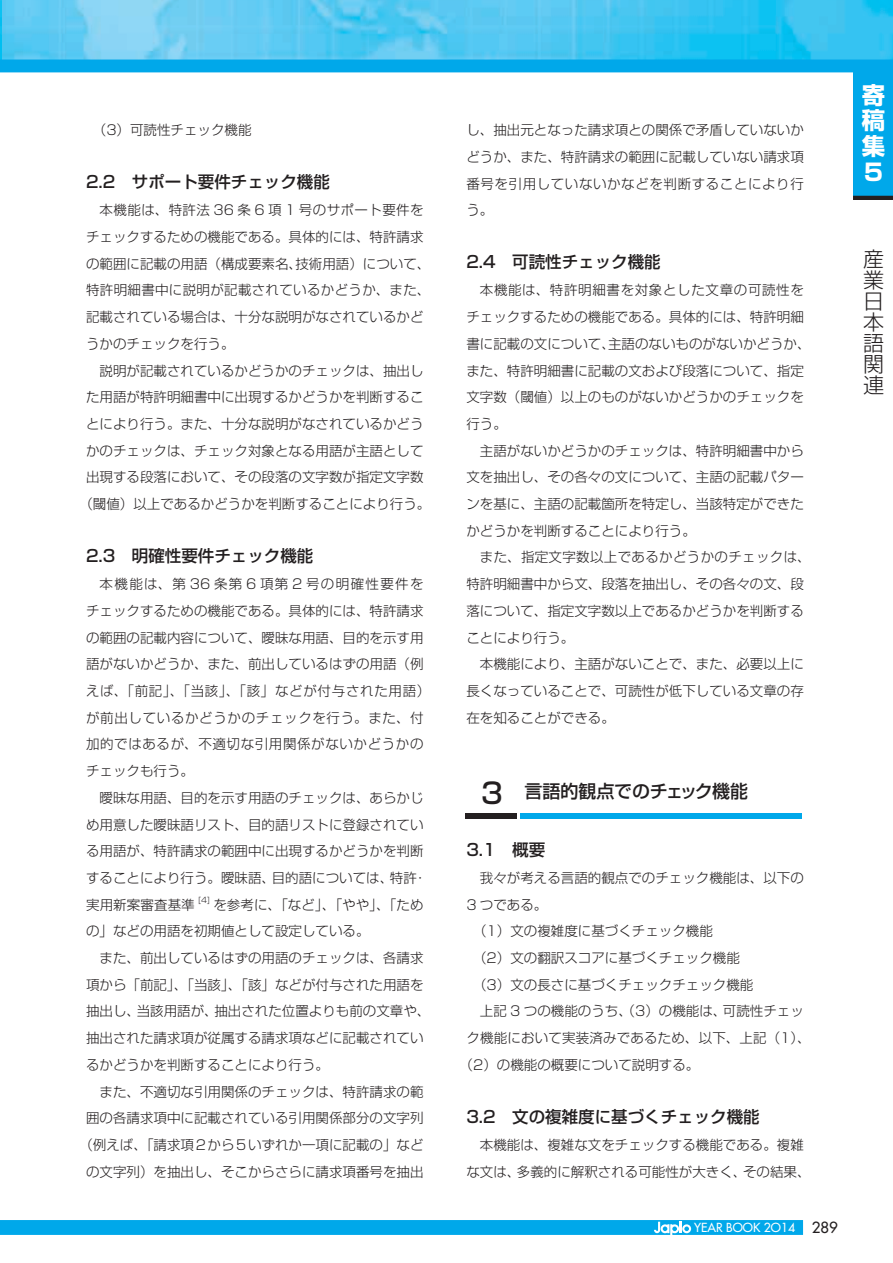
<style>
.page{position:relative;width:893px;height:1263px;background:#fff}
.page>*{position:absolute;margin:0;border:0;box-sizing:border-box;transform-origin:0 0}
.t1{font:700 23.4px/25.8px "Shin Go Pro";color:#fff;text-align:justify}
.t2{font:300 21px/21px "Shin Go Pro";color:#231f20;text-align:justify}
.t3{font:500 18px "Shin Go Pro";letter-spacing:-.01em;color:#231f20}
.t4{font:500 16.5px "Shin Go Pr 5";color:#231f20}
.t5{font:300 13.5px/26.7px "Shin Go Pr 5";color:#231f20}
.t6{font:500 12.15px "Futura Std";color:#fff}
.t7{font:300 7.8px "Shin Go Pr 5";color:#231f20}
.s1{font-family:"Shin Go Pr 5";font-size:28.5px}
.s2{font-size:15px;color:#231f20}
</style>
<div class="page">
<div style="left:853px;top:73px;width:40px;height:127px;background:#231f20"></div>
<img style="left:0;top:0;width:893px;height:60px">
<div style="left:0;top:1220px;width:803px;height:15px;background:#00a8ea"></div>
<div style="left:0;top:60px;width:893px;height:12px;background:#00a8ea"></div>
<svg style="left:654px;top:1222px;width:37px;height:13px"></svg>
<div style="left:853px;top:68px;width:40px;height:128px;background:#00a8ea"></div>
<div style="left:520px;top:813px;width:281px;height:6px;background:#00a8ea"></div>
<div style="left:466px;top:813px;width:51px;height:6px;background:#231f20"></div>
<p class="t5" style="left:93px;top:115px;width:160px">（3）可読性チェック機能</p>
<p class="t4" style="left:86px;top:168px;width:245px">2.2　サポート要件チェック機能</p>
<p class="t5" style="left:86px;top:196px;width:346px;text-indent:14px">本機能は、特許法 36 条 6 項 1 号のサポート要件をチェックするための機能である。具体的には、特許請求の範囲に記載の用語（構成要素名、技術用語）について、特許明細書中に説明が記載されているかどうか、また、記載されている場合は、十分な説明がなされているかどうかのチェックを行う。</p>
<p class="t5" style="left:100px;top:356px;width:325px">説明が記載されているかどうかのチェックは、抽出し</p>
<p class="t5" style="left:86px;top:382px;width:339px">た用語が特許明細書中に出現するかどうかを判断するこ</p>
<p class="t5" style="left:86px;top:409px;width:339px">とにより行う。また、十分な説明がなされているかどう</p>
<p class="t5" style="left:86px;top:436px;width:339px">かのチェックは、チェック対象となる用語が主語として</p>
<p class="t5" style="left:86px;top:463px;width:339px">出現する段落において、その段落の文字数が指定文字数</p>
<p class="t5" style="left:79px;top:489px;width:352px">（閾値）以上であるかどうかを判断することにより行う。</p>
<p class="t4" style="left:86px;top:542px;width:229px">2.3　明確性要件チェック機能</p>
<p class="t5" style="left:86px;top:569px;width:346px;text-indent:14px">本機能は、第 36 条第 6 項第 2 号の明確性要件をチェックするための機能である。具体的には、特許請求の範囲の記載内容について、曖昧な用語、目的を示す用語がないかどうか、また、前出しているはずの用語（例えば、「前記」、「当該」、「該」などが付与された用語）が前出しているかどうかのチェックを行う。また、付加的ではあるが、不適切な引用関係がないかどうかのチェックも行う。</p>
<p class="t5" style="left:86px;top:783px;width:342px;text-indent:14px">曖昧な用語、目的を示す用語のチェックは、あらかじめ用意した曖昧語リスト、目的語リストに登録されている用語が、特許請求の範囲中に出現するかどうかを判断することにより行う。曖昧語、目的語については、特許・実用新案審査基準</p>
<p class="t7" style="left:198px;top:893px;width:13px">[4]</p>
<p class="t5" style="left:86px;top:890px;width:339px;text-indent:127px">を参考に、「など」、「やや」、「ための」などの用語を初期値として設定している。</p>
<p class="t5" style="left:86px;top:943px;width:346px;text-indent:14px">また、前出しているはずの用語のチェックは、各請求項から「前記」、「当該」、「該」などが付与された用語を抽出し、当該用語が、抽出された位置よりも前の文章や、抽出された請求項が従属する請求項などに記載されているかどうかを判断することにより行う。</p>
<p class="t5" style="left:79px;top:1077px;width:346px;text-align:right">また、不適切な引用関係のチェックは、特許請求の範<br>囲の各請求項中に記載されている引用関係部分の文字列（例えば、「請求項２から５いずれか一項に記載の」などの文字列）を抽出し、そこからさらに請求項番号を抽出</p>
<p class="t5" style="left:466px;top:115px;width:339px;text-align:justify">し、抽出元となった請求項との関係で矛盾していないかどうか、また、特許請求の範囲に記載していない請求項番号を引用していないかなどを判断することにより行う。</p>
<p class="t4" style="left:466px;top:249px;width:196px">2.4　可読性チェック機能</p>
<p class="t5" style="left:466px;top:276px;width:346px;text-indent:14px">本機能は、特許明細書を対象とした文章の可読性をチェックするための機能である。具体的には、特許明細書に記載の文について、主語のないものがないかどうか、また、特許明細書に記載の文および段落について、指定文字数（閾値）以上のものがないかどうかのチェックを行う。</p>
<p class="t5" style="left:466px;top:436px;width:339px;text-align:justify;text-indent:14px">主語がないかどうかのチェックは、特許明細書中から文を抽出し、その各々の文について、主語の記載パターンを基に、主語の記載箇所を特定し、当該特定ができたかどうかを判断することにより行う。</p>
<p class="t5" style="left:466px;top:543px;width:346px;text-indent:14px">また、指定文字数以上であるかどうかのチェックは、特許明細書中から文、段落を抽出し、その各々の文、段落について、指定文字数以上であるかどうかを判断することにより行う。</p>
<p class="t5" style="left:466px;top:649px;width:339px;text-align:justify;text-indent:14px">本機能により、主語がないことで、また、必要以上に長くなっていることで、可読性が低下している文章の存在を知ることができる。</p>
<h3 class="t3" style="left:481px;top:776px;width:268px"><span class="s1">3</span> 言語的観点でのチェック機能</h3>
<p class="t4" style="left:466px;top:836px;width:80px">3.1　概要</p>
<p class="t5" style="left:480px;top:863px;width:325px">我々が考える言語的観点でのチェック機能は、以下の</p>
<p class="t5" style="left:466px;top:890px;width:83px">3 つである。</p>
<p class="t5" style="left:473px;top:916px;width:241px">（1）文の複雑度に基づくチェック機能</p>
<p class="t5" style="left:473px;top:943px;width:268px">（2）文の翻訳スコアに基づくチェック機能</p>
<p class="t5" style="left:473px;top:970px;width:282px">（3）文の長さに基づくチェックチェック機能</p>
<p class="t5" style="left:480px;top:997px;width:325px">上記 3 つの機能のうち、（3）の機能は、可読性チェッ</p>
<p class="t5" style="left:466px;top:1023px;width:346px">ク機能において実装済みであるため、以下、上記（1）、</p>
<p class="t5" style="left:460px;top:1050px;width:241px">（2）の機能の概要について説明する。</p>
<p class="t4" style="left:466px;top:1103px;width:295px">3.2　文の複雑度に基づくチェック機能</p>
<p class="t5" style="left:466px;top:1130px;width:346px;text-align:center">本機能は、複雑な文をチェックする機能である。複雑<br>な文は、多義的に解釈される可能性が大きく、その結果、</p>
<p class="t6" style="left:694px;top:1220px;width:145px">YEAR BOOK 2O14 <span class="s2">289</span></p>
<h1 class="t1" style="left:862px;top:79px;width:25px">寄稿集５</h1>
<h2 class="t2" style="left:863px;top:246px;width:22px">産業日本語関連</h2>
</div>
